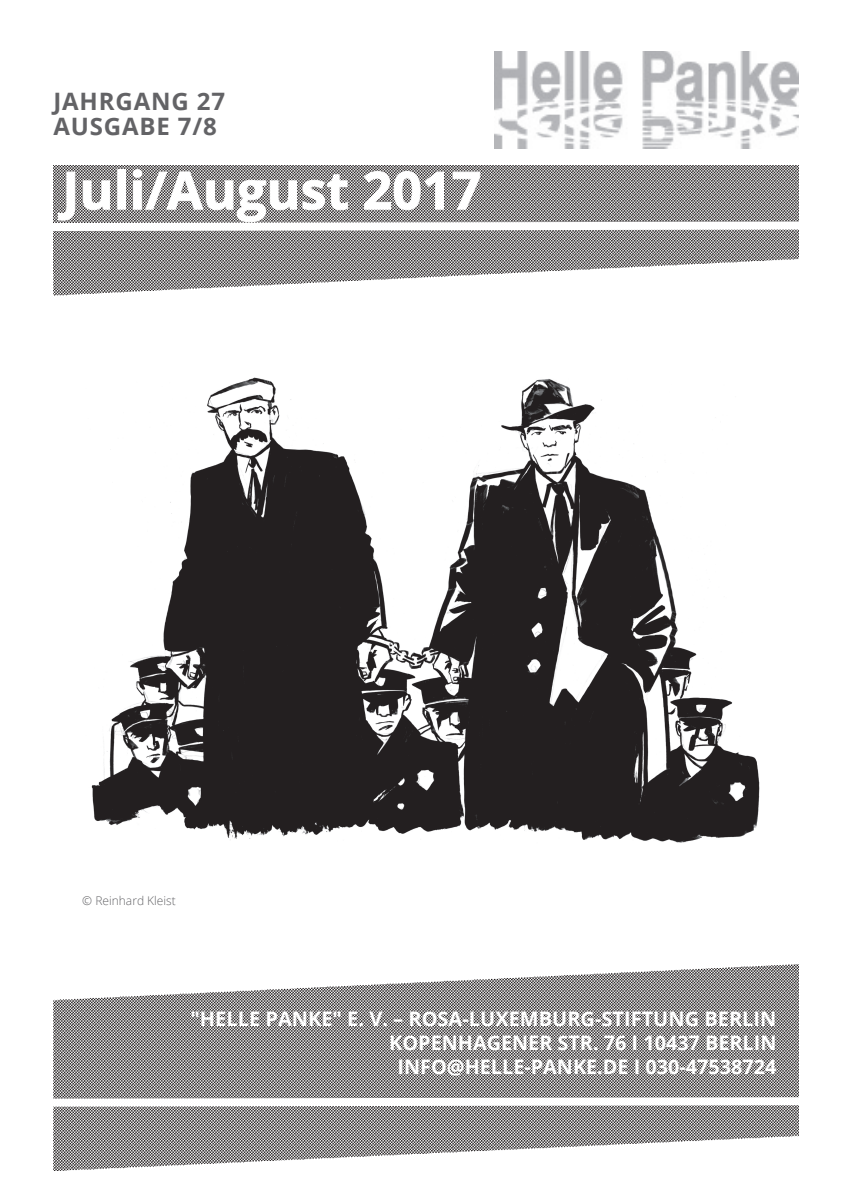
<style>
.page{position:relative;width:851px;height:1202px;background:#fff}
.page>*{position:absolute;margin:0;border:0;box-sizing:border-box;transform-origin:0 0}
.t1{font:700 52px "Open Sans";color:#fff}
.t2{font:700 24px/25px "Open Sans";letter-spacing:.035em;color:#636366}
.t3{font:700 20px/24px "Open Sans";color:#fff;text-align:right}
.t4{font:300 12px "Open Sans";color:#636366}
</style>
<div class="page">
<img style="left:494px;top:51px;width:304px;height:97px">
<img style="left:53px;top:166px;width:745px;height:1005px">
<svg style="left:53px;top:1093px;width:746px;height:18px"></svg>
<svg style="left:53px;top:169px;width:746px;height:66px"></svg>
<img style="left:163px;top:880px;width:530px;height:1px">
<img style="left:85px;top:370px;width:689px;height:475px">
<p class="t2" style="left:53px;top:88px;width:173px">JAHRGANG 27<br>AUSGABE 7/8</p>
<h1 class="t1" style="left:62px;top:154px;width:420px">Juli/August 2017</h1>
<p class="t4" style="left:82px;top:892px;width:95px">© Reinhard Kleist</p>
<p class="t3" style="left:190px;top:1006px;width:587px">"HELLE PANKE" E. V. – ROSA-LUXEMBURG-STIFTUNG BERLIN<br>KOPENHAGENER STR. 76 I 10437 BERLIN<br>INFO@HELLE-PANKE.DE I 030-47538724</p>
</div>
